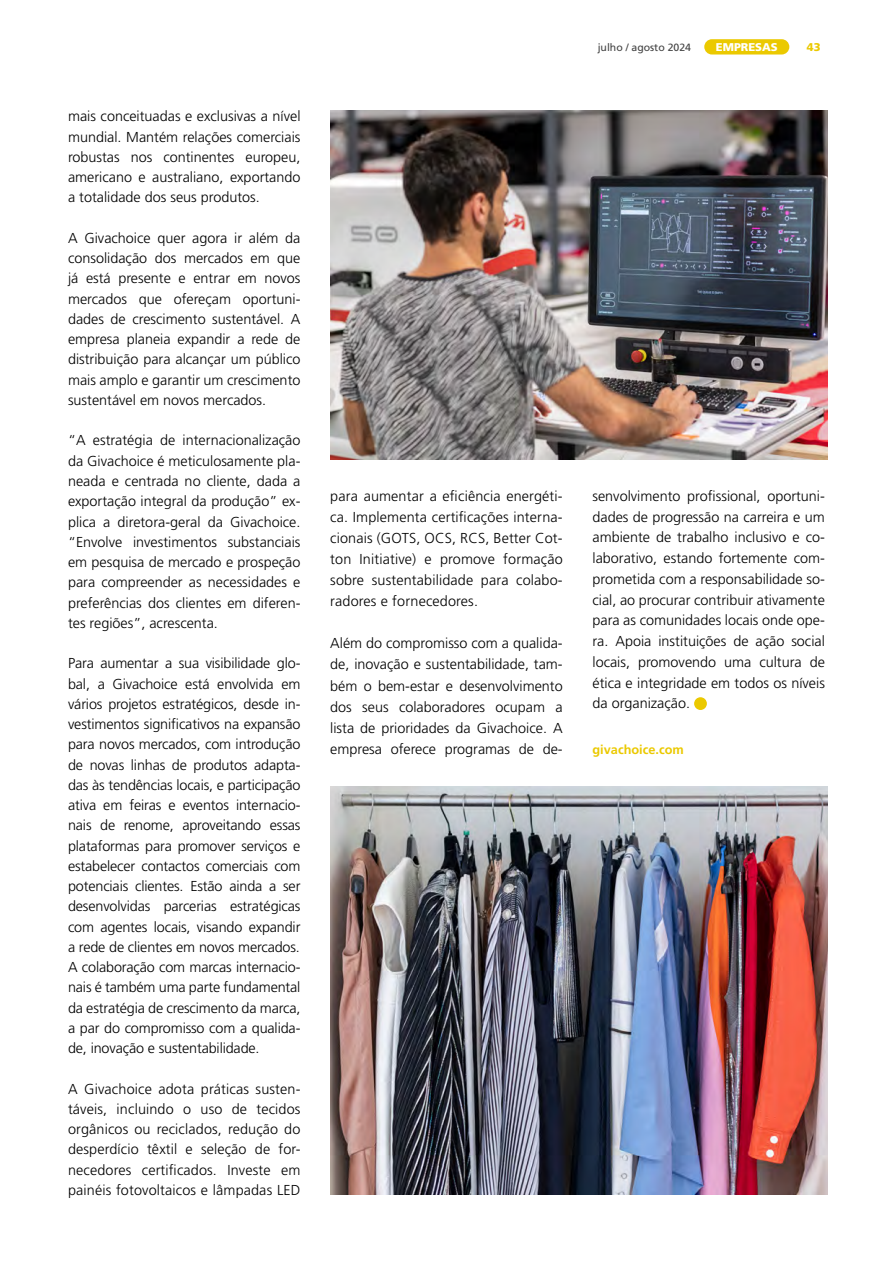
<style>
.page{position:relative;width:893px;height:1263px;background:#fff}
.page>*{position:absolute;margin:0;border:0;box-sizing:border-box;transform-origin:0 0}
.t1{font:300 14.4px/20.2px "Frutiger LT Std";color:#000;text-align:justify}
.t2{font:700 12.75px "Frutiger LT Std";color:#ebc900}
.t3{font:900 11.25px "Frutiger LT Std";color:#fff}
.t4{font:900 11.25px "Frutiger LT Std";color:#ebc900}
.t5{font:10.5px "Frutiger LT Std";color:#414141}
</style>
<div class="page">
<div style="left:704px;top:39px;width:85px;height:16px;background:#ebc900;border-radius:8px"></div>
<div style="left:694px;top:697px;width:13px;height:13px;background:#ebc900;border-radius:50%"></div>
<img style="left:330px;top:787px;width:497px;height:408px">
<img style="left:330px;top:111px;width:497px;height:348px">
<p class="t1" style="left:68px;top:106px;width:234px">mais conceituadas e exclusivas a nível mundial. Mantém relações comerciais robustas nos continentes europeu, americano e australiano, exportando a totalidade dos seus produtos.</p>
<p class="t1" style="left:68px;top:228px;width:234px">A Givachoice quer agora ir além da consolidação dos mercados em que já está presente e entrar em novos mercados que ofereçam oportuni&shy;dades de crescimento sustentável. A empresa planeia expandir a rede de distribuição para alcançar um público mais amplo e garantir um crescimento sustentável em novos mercados.</p>
<p class="t1" style="left:68px;top:431px;width:234px">“A estratégia de internacionalização da Givachoice é meticulosamente pla&shy;neada e centrada no cliente, dada a exportação integral da produção” ex&shy;plica a diretora-geral da Givachoice. “Envolve investimentos substanciais em pesquisa de mercado e prospeção para compreender as necessidades e preferências dos clientes em diferen&shy;tes regiões”, acrescenta.</p>
<p class="t1" style="left:68px;top:653px;width:234px">Para aumentar a sua visibilidade glo&shy;bal, a Givachoice está envolvida em vários projetos estratégicos, desde in&shy;vestimentos significativos na expansão para novos mercados, com introdução de novas linhas de produtos adapta&shy;das às tendências locais, e participação ativa em feiras e eventos internacio&shy;nais de renome, aproveitando essas plataformas para promover serviços e estabelecer contactos comerciais com potenciais clientes. Estão ainda a ser desenvolvidas parcerias estratégicas com agentes locais, visando expandir a rede de clientes em novos mercados.<br>A colaboração com marcas internacio&shy;nais é também uma parte fundamental da estratégia de crescimento da marca, a par do compromisso com a qualida&shy;de, inovação e sustentabilidade.</p>
<p class="t1" style="left:68px;top:1079px;width:234px">A Givachoice adota práticas susten&shy;táveis, incluindo o uso de tecidos orgânicos ou reciclados, redução do desperdício têxtil e seleção de for&shy;necedores certificados. Investe em painéis fotovoltaicos e lâmpadas LED</p>
<p class="t1" style="left:330px;top:486px;width:234px;line-height:21px">para aumentar a eficiência energéti&shy;ca. Implementa certificações interna&shy;cionais (GOTS, OCS, RCS, Better Cot&shy;ton Initiative) e promove formação sobre sustentabilidade para colabo&shy;radores e fornecedores.</p>
<p class="t1" style="left:330px;top:633px;width:234px;line-height:21px">Além do compromisso com a qualida&shy;de, inovação e sustentabilidade, tam&shy;bém o bem-estar e desenvolvimento dos seus colaboradores ocupam a lista de prioridades da Givachoice. A empresa oferece programas de de-</p>
<p class="t5" style="left:598px;top:41px;width:95px">julho / agosto 2024</p>
<p class="t3" style="left:716px;top:40px;width:63px">EMPRESAS</p>
<p class="t4" style="left:807px;top:40px;width:15px">43</p>
<p class="t1" style="left:592px;top:486px;width:234px;line-height:20.7px">senvolvimento profissional, oportuni&shy;dades de progressão na carreira e um ambiente de trabalho inclusivo e co&shy;laborativo, estando fortemente com&shy;prometida com a responsabilidade so&shy;cial, ao procurar contribuir ativamente para as comunidades locais onde ope&shy;ra. Apoia instituições de ação social locais, promovendo uma cultura de ética e integridade em todos os níveis da organização.</p>
<p class="t2" style="left:592px;top:742px;width:93px">givachoice.com</p>
</div>
